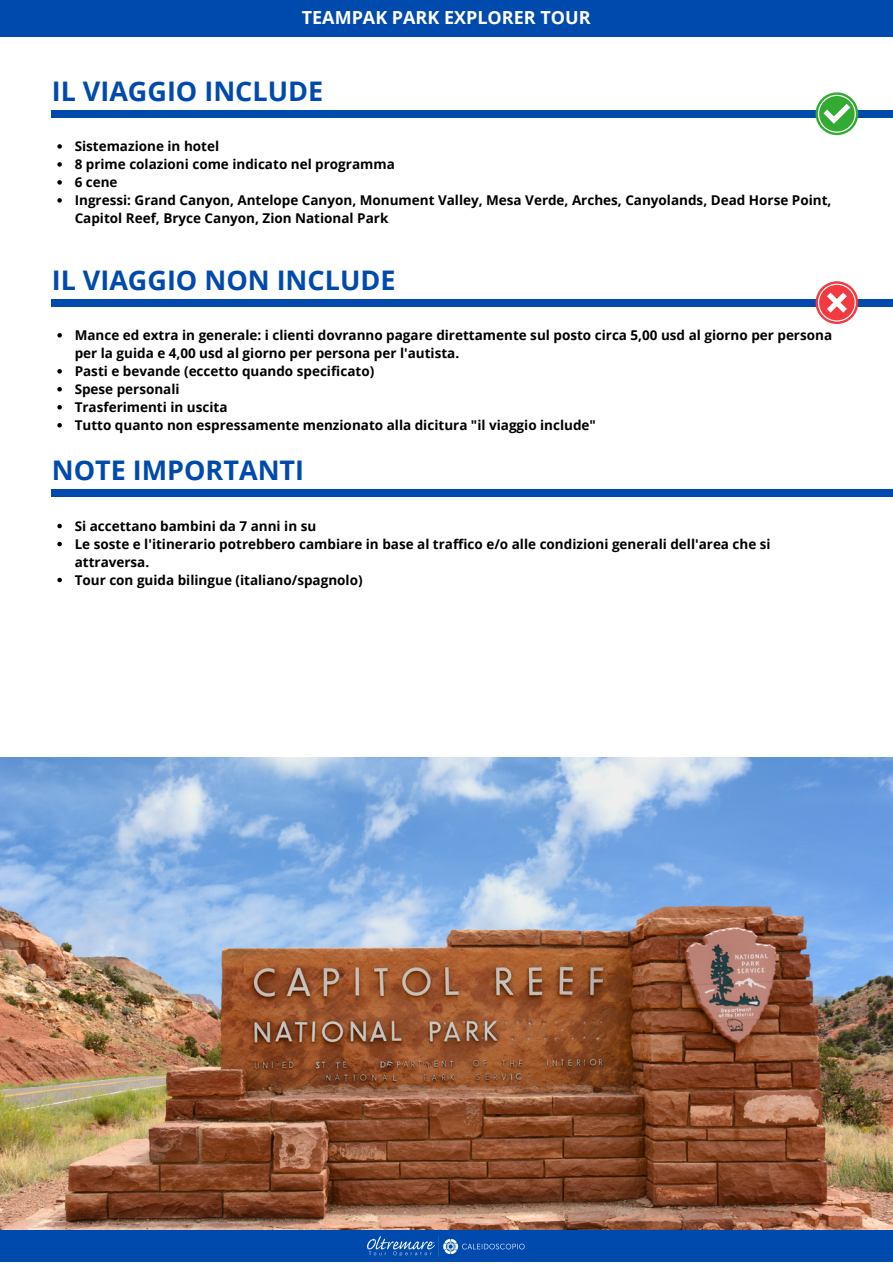
<style>
.page{position:relative;width:893px;height:1264px;background:#fff}
.page>*{position:absolute;margin:0;border:0;box-sizing:border-box;transform-origin:0 0}
.t1{font:700 27px "Open Sans";color:#004aad}
.t2{font:700 18px "Open Sans";color:#fff}
.t3{font:700 13.5px/18px "Open Sans";color:#000}
</style>
<div class="page">
<div style="left:52px;top:110px;width:840px;height:7px;background:#004aad"></div>
<div style="left:52px;top:299px;width:840px;height:7px;background:#004aad"></div>
<div style="left:52px;top:490px;width:840px;height:7px;background:#004aad"></div>
<svg style="left:815px;top:92px;width:43px;height:43px"></svg>
<svg style="left:817px;top:95px;width:38px;height:38px"></svg>
<svg style="left:815px;top:281px;width:43px;height:43px"></svg>
<svg style="left:817px;top:284px;width:38px;height:37px"></svg>
<img style="left:0;top:757px;width:892px;height:473px">
<div style="left:0;top:1230px;width:892px;height:31px;background:#004aad"></div>
<img style="left:366px;top:1236px;width:159px;height:21px">
<div style="left:0;top:0;width:892px;height:37px;background:#004aad"></div>
<svg style="left:57px;top:144px;width:5px;height:5px"></svg>
<svg style="left:57px;top:162px;width:5px;height:5px"></svg>
<svg style="left:57px;top:180px;width:5px;height:5px"></svg>
<svg style="left:57px;top:198px;width:5px;height:5px"></svg>
<svg style="left:57px;top:333px;width:5px;height:4px"></svg>
<svg style="left:57px;top:369px;width:5px;height:4px"></svg>
<svg style="left:57px;top:387px;width:5px;height:4px"></svg>
<svg style="left:57px;top:405px;width:5px;height:4px"></svg>
<svg style="left:57px;top:423px;width:5px;height:4px"></svg>
<svg style="left:57px;top:524px;width:5px;height:4px"></svg>
<svg style="left:57px;top:542px;width:5px;height:4px"></svg>
<svg style="left:57px;top:577px;width:5px;height:5px"></svg>
<p class="t2" style="left:302px;top:5px;width:290px">TEAMPAK PARK EXPLORER TOUR</p>
<p class="t1" style="left:52px;top:72px;width:273px">IL VIAGGIO INCLUDE</p>
<p class="t3" style="left:75px;top:137px;width:146px">Sistemazione in hotel</p>
<p class="t3" style="left:75px;top:155px;width:321px">8 prime colazioni come indicato nel programma</p>
<p class="t3" style="left:75px;top:173px;width:44px">6 cene</p>
<p class="t3" style="left:75px;top:191px;width:758px">Ingressi: Grand Canyon, Antelope Canyon, Monument Valley, Mesa Verde, Arches, Canyolands, Dead Horse Point,<br>Capitol Reef, Bryce Canyon, Zion National Park</p>
<p class="t1" style="left:52px;top:261px;width:345px">IL VIAGGIO NON INCLUDE</p>
<p class="t3" style="left:75px;top:325px;width:759px">Mance ed extra in generale: i clienti dovranno pagare direttamente sul posto circa 5,00 usd al giorno per persona per la guida e 4,00 usd al giorno per persona per l'autista.</p>
<p class="t3" style="left:75px;top:361px;width:301px">Pasti e bevande (eccetto quando specificato)</p>
<p class="t3" style="left:75px;top:379px;width:106px">Spese personali</p>
<p class="t3" style="left:75px;top:397px;width:154px">Trasferimenti in uscita</p>
<p class="t3" style="left:75px;top:415px;width:522px">Tutto quanto non espressamente menzionato alla dicitura "il viaggio include"</p>
<p class="t1" style="left:52px;top:451px;width:254px">NOTE IMPORTANTI</p>
<p class="t3" style="left:75px;top:516px;width:243px">Si accettano bambini da 7 anni in su</p>
<p class="t3" style="left:75px;top:534px;width:697px">Le soste e l'itinerario potrebbero cambiare in base al traffico e/o alle condizioni generali dell'area che si attraversa.</p>
<p class="t3" style="left:75px;top:570px;width:289px">Tour con guida bilingue (italiano/spagnolo)</p>
</div>
